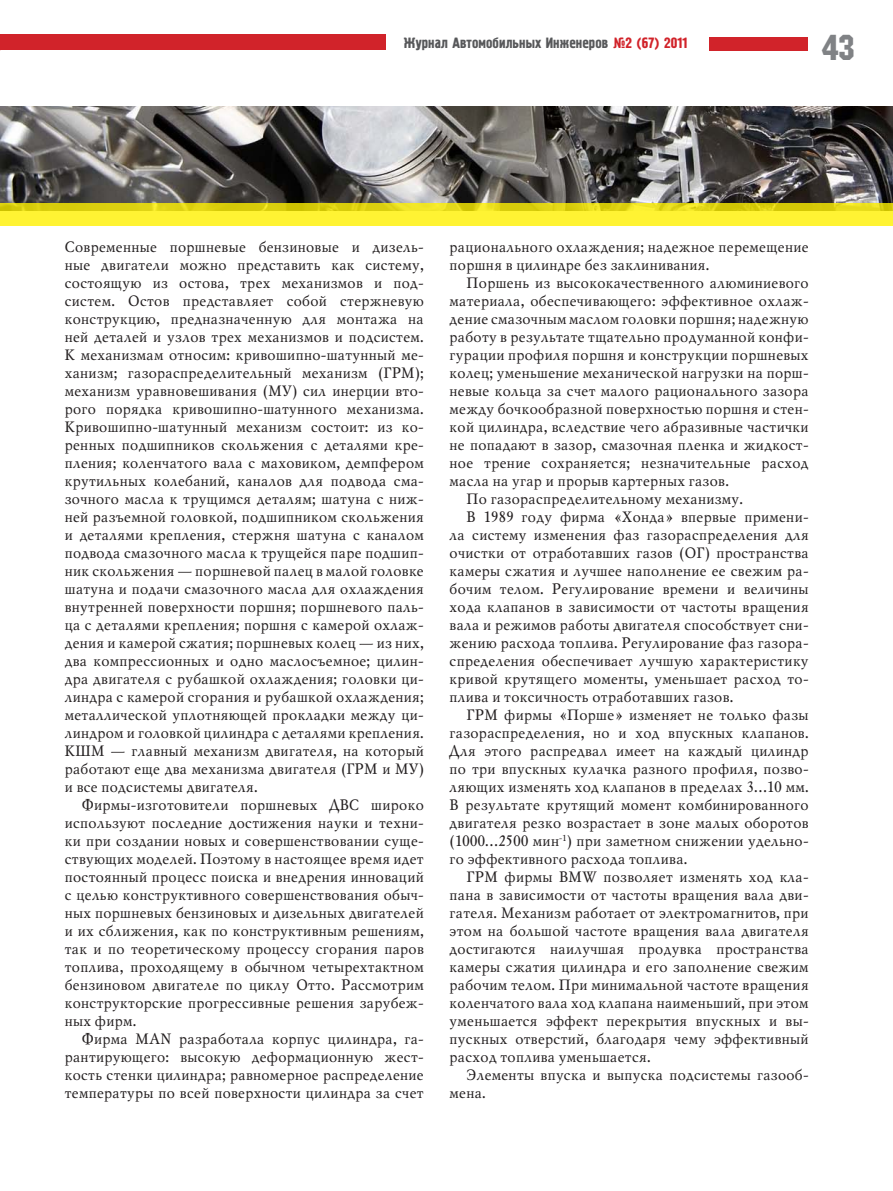
<style>
.page{position:relative;width:893px;height:1191px;background:#fff}
.page>*{position:absolute;margin:0;border:0;box-sizing:border-box;transform-origin:0 0}
.t1{font:36px "Machine C";color:#808285}
.TEXT{font:15px/18px "Mysl C";color:#231f20;text-align:justify}
.t2{font:15px "Pollock 1 C";color:#57585a}
.s1{color:#d1232a}
</style>
<div class="page">
<div style="left:0;top:34px;width:386px;height:16px;background:#d1232a"></div>
<div style="left:709px;top:38px;width:99px;height:13px;background:#d1232a"></div>
<img style="left:1px;top:106px;width:892px;height:97px">
<svg style="left:1px;top:203px;width:892px;height:22px;background:#f3e727"></svg>
<p class="t2" style="left:404px;top:34px;width:285px">Журнал Автомобильных Инженеров <span class="s1">№2 (67) 2011</span></p>
<h1 class="t1" style="left:822px;top:27px;width:34px">43</h1>
<p class="TEXT" style="left:64px;top:238px;width:361px">Современные поршневые бензиновые и дизель&shy;ные двигатели можно представить как систему, состоящую из остова, трех механизмов и под&shy;систем. Остов представляет собой стержневую конструкцию, предназначенную для монтажа на ней деталей и узлов трех механизмов и подсистем.<br>К механизмам относим: кривошипно-шатунный ме&shy;ханизм; газораспределительный механизм (ГРМ); механизм уравновешивания (МУ) сил инерции вто&shy;рого порядка кривошипно-шатунного механизма.<br>Кривошипно-шатунный механизм состоит: из ко&shy;ренных подшипников скольжения с деталями кре&shy;пления; коленчатого вала с маховиком, демпфером крутильных колебаний, каналов для подвода сма&shy;зочного масла к трущимся деталям; шатуна с ниж&shy;ней разъемной головкой, подшипником скольжения и деталями крепления, стержня шатуна с каналом подвода смазочного масла к трущейся паре подшип&shy;ник скольжения — поршневой палец в малой головке шатуна и подачи смазочного масла для охлаждения внутренней поверхности поршня; поршневого паль&shy;ца с деталями крепления; поршня с камерой охлаж&shy;дения и камерой сжатия; поршневых колец — из них, два компрессионных и одно маслосъемное; цилин&shy;дра двигателя с рубашкой охлаждения; головки ци&shy;линдра с камерой сгорания и рубашкой охлаждения; металлической уплотняющей прокладки между ци&shy;линдром и головкой цилиндра с деталями крепления.<br>КШМ — главный механизм двигателя, на который работают еще два механизма двигателя (ГРМ и МУ) и все подсистемы двигателя.</p>
<p class="TEXT" style="left:64px;top:796px;width:361px;text-indent:17px">Фирмы-изготовители поршневых ДВС широко используют последние достижения науки и техни&shy;ки при создании новых и совершенствовании суще&shy;ствующих моделей. Поэтому в настоящее время идет постоянный процесс поиска и внедрения инноваций с целью конструктивного совершенствования обыч&shy;ных поршневых бензиновых и дизельных двигателей и их сближения, как по конструктивным решениям, так и по теоретическому процессу сгорания паров топлива, проходящему в обычном четырехтактном бензиновом двигателе по циклу Отто. Рассмотрим конструкторские прогрессивные решения зарубеж&shy;ных фирм.</p>
<p class="TEXT" style="left:64px;top:1030px;width:361px;text-indent:17px">Фирма MAN разработала корпус цилиндра, га&shy;рантирующего: высокую деформационную жест&shy;кость стенки цилиндра; равномерное распределение температуры по всей поверхности цилиндра за счет</p>
<p class="TEXT" style="left:449px;top:238px;width:361px">рационального охлаждения; надежное перемещение поршня в цилиндре без заклинивания.</p>
<p class="TEXT" style="left:449px;top:274px;width:361px;text-indent:17px">Поршень из высококачественного алюминиевого материала, обеспечивающего: эффективное охлаж&shy;дение смазочным маслом головки поршня; надежную работу в результате тщательно продуманной конфи&shy;гурации профиля поршня и конструкции поршневых колец; уменьшение механической нагрузки на порш&shy;невые кольца за счет малого рационального зазора между бочкообразной поверхностью поршня и стен&shy;кой цилиндра, вследствие чего абразивные частички не попадают в зазор, смазочная пленка и жидкост&shy;ное трение сохраняется; незначительные расход масла на угар и прорыв картерных газов.</p>
<p class="TEXT" style="left:466px;top:490px;width:278px">По газораспределительному механизму.</p>
<p class="TEXT" style="left:449px;top:508px;width:361px;text-indent:17px">В 1989 году фирма «Хонда» впервые примени&shy;ла систему изменения фаз газораспределения для очистки от отработавших газов (ОГ) пространства камеры сжатия и лучшее наполнение ее свежим ра&shy;бочим телом. Регулирование времени и величины хода клапанов в зависимости от частоты вращения вала и режимов работы двигателя способствует сни&shy;жению расхода топлива. Регулирование фаз газора&shy;спределения обеспечивает лучшую характеристику кривой крутящего моменты, уменьшает расход то&shy;плива и токсичность отработавших газов.</p>
<p class="TEXT" style="left:449px;top:706px;width:361px;text-indent:17px">ГРМ фирмы «Порше» изменяет не только фазы газораспределения, но и ход впускных клапанов.<br>Для этого распредвал имеет на каждый цилиндр по три впускных кулачка разного профиля, позво&shy;ляющих изменять ход клапанов в пределах 3…10 мм.<br>В результате крутящий момент комбинированного двигателя резко возрастает в зоне малых оборотов (1000…2500 мин<sup>-1</sup>) при заметном снижении удельно&shy;го эффективного расхода топлива.</p>
<p class="TEXT" style="left:449px;top:868px;width:361px;text-indent:17px">ГРМ фирмы BMW позволяет изменять ход кла&shy;пана в зависимости от частоты вращения вала дви&shy;гателя. Механизм работает от электромагнитов, при этом на большой частоте вращения вала двигателя достигаются наилучшая продувка пространства камеры сжатия цилиндра и его заполнение свежим рабочим телом. При минимальной частоте вращения коленчатого вала ход клапана наименьший, при этом уменьшается эффект перекрытия впускных и вы&shy;пускных отверстий, благодаря чему эффективный расход топлива уменьшается.</p>
<p class="TEXT" style="left:449px;top:1066px;width:361px;text-indent:17px">Элементы впуска и выпуска подсистемы газооб&shy;мена.</p>
</div>
